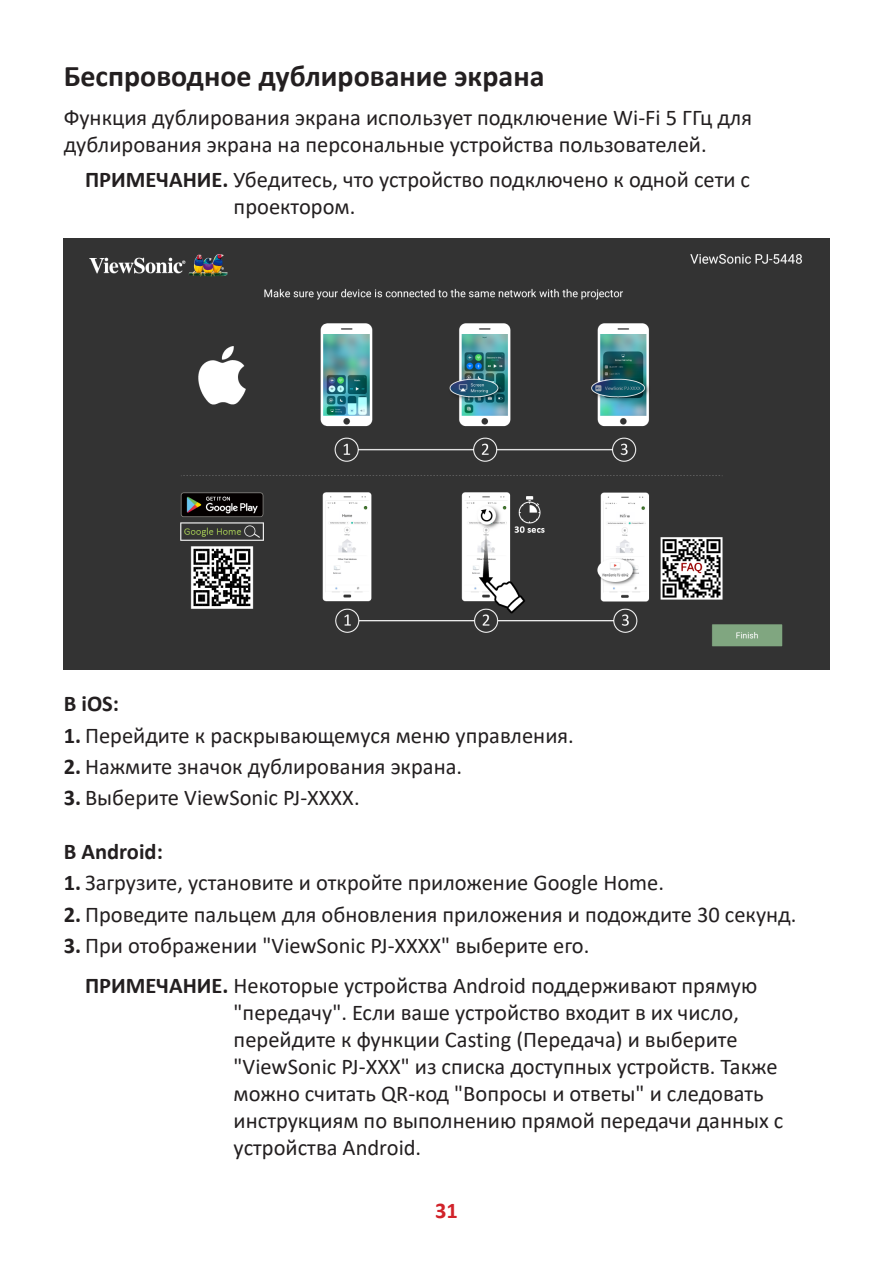
<style>
.page{position:relative;width:893px;height:1263px;background:#fff}
.page>*{position:absolute;margin:0;border:0;box-sizing:border-box;transform-origin:0 0}
.Heading_2{font:700 30px "Calibri";color:#231f20}
.Note{font:22.5px/27px "Calibri";color:#231f20}
.Body{font:22.5px/27px "Calibri";color:#231f20}
.Body-2{font:700 22.5px "Calibri";color:#231f20}
.t1{font:700 22.5px "Calibri";color:#d1232a}
.s1{font-weight:700}
</style>
<div class="page">
<img style="left:64px;top:239px;width:765px;height:430px">
<p class="Heading_2" style="left:64px;top:55px;width:482px">Беспроводное дублирование экрана</p>
<p class="Body" style="left:64px;top:103px;width:690px">Функция дублирования экрана использует подключение Wi-Fi 5 ГГц для дублирования экрана на персональные устройства пользователей.</p>
<p class="Note" style="left:234px;top:166px;width:518px;text-indent:-149px"><span class="s1">ПРИМЕЧАНИЕ.</span> Убедитесь, что устройство подключено к одной сети с проектором.</p>
<p class="Body-2" style="left:64px;top:688px;width:57px">В iOS:</p>
<p class="Note" style="left:64px;top:721px;width:512px"><span class="s1">1.</span> Перейдите к раскрывающемуся меню управления.</p>
<p class="Note" style="left:64px;top:752px;width:400px"><span class="s1">2.</span> Нажмите значок дублирования экрана.</p>
<p class="Note" style="left:64px;top:784px;width:297px"><span class="s1">3.</span> Выберите ViewSonic PJ-XXXX.</p>
<p class="Body-2" style="left:64px;top:836px;width:101px">В Android:</p>
<p class="Note" style="left:64px;top:869px;width:602px"><span class="s1">1.</span> Загрузите, установите и откройте приложение Google Home.</p>
<p class="Note" style="left:64px;top:900px;width:734px"><span class="s1">2.</span> Проведите пальцем для обновления приложения и подождите 30 секунд.</p>
<p class="Note" style="left:64px;top:931px;width:527px"><span class="s1">3.</span> При отображении "ViewSonic PJ-XXXX" выберите его.</p>
<p class="Note" style="left:234px;top:971px;width:551px;text-indent:-149px"><span class="s1">ПРИМЕЧАНИЕ.</span> Некоторые устройства Android поддерживают прямую "передачу". Если ваше устройство входит в их число, перейдите к функции Casting (Передача) и выберите "ViewSonic PJ-XXX" из списка доступных устройств. Также можно считать QR-код "Вопросы и ответы" и следовать инструкциям по выполнению прямой передачи данных с устройства Android.</p>
<p class="t1" style="left:435px;top:1194px;width:24px">31</p>
</div>
